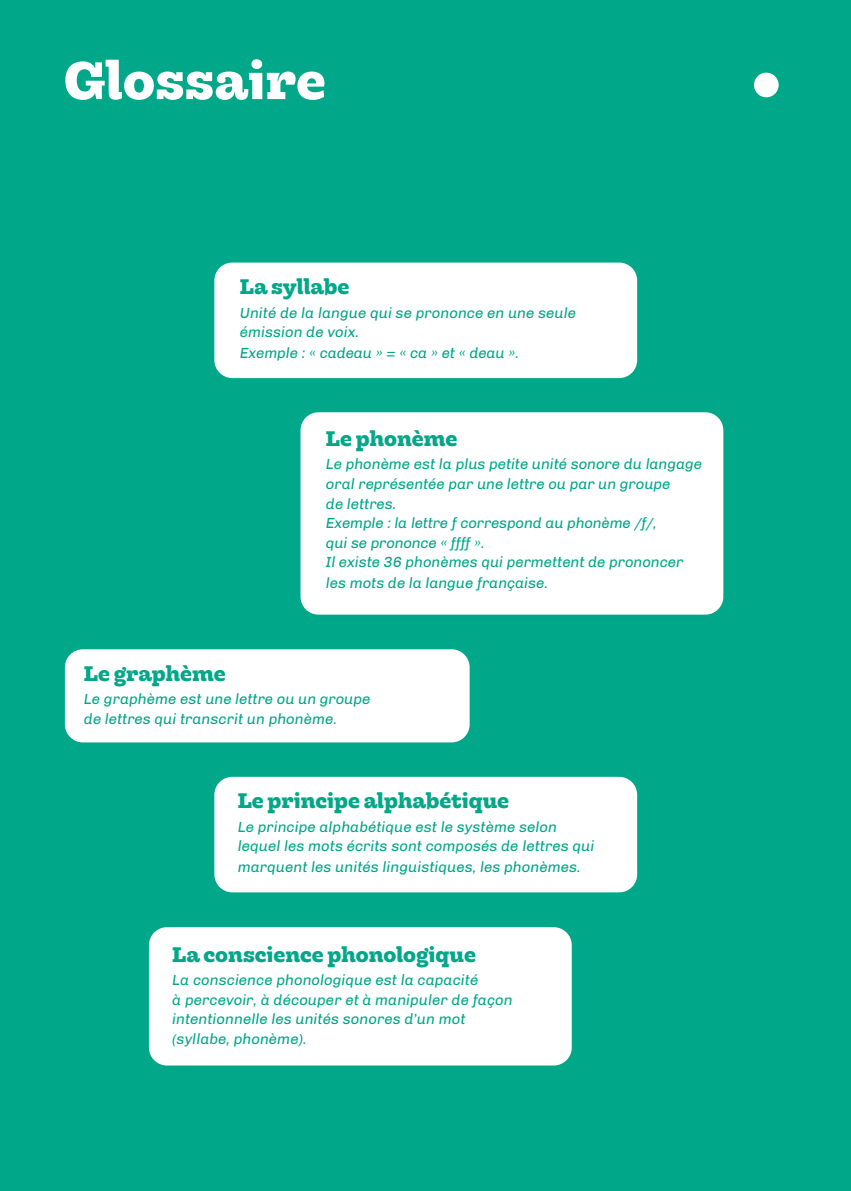
<style>
.page{position:relative;width:851px;height:1191px;background:#fff}
.page>*{position:absolute;margin:0;border:0;box-sizing:border-box;transform-origin:0 0}
.t1{font:800 52.5px "Hernandez Niu";color:#fff}
.IDEESRECUES_titre{font:800 21px "Hernandez Niu";color:#00a788}
.IDEESRECUES_titre-2{font:italic 15px/19.5px "Chivo";color:#00a788}
.idées_reçues_txt{font:italic 15px/19.5px "Chivo";letter-spacing:-.015em;color:#00a788}
</style>
<div class="page">
<div style="left:0;top:0;width:850px;height:1191px;background:#00a788"></div>
<div style="left:753px;top:73px;width:25px;height:24px;background:#fff;border-radius:50%"></div>
<div style="left:214px;top:262px;width:423px;height:116px;background:#fff"></div>
<div style="left:214px;top:777px;width:423px;height:115px;background:#fff"></div>
<div style="left:65px;top:649px;width:404px;height:93px;background:#fff"></div>
<div style="left:149px;top:927px;width:422px;height:138px;background:#fff"></div>
<div style="left:300px;top:412px;width:423px;height:202px;background:#fff"></div>
<p class="t1" style="left:64px;top:48px;width:263px">Glossaire</p>
<p class="IDEESRECUES_titre" style="left:240px;top:273px;width:111px">La syllabe</p>
<p class="IDEESRECUES_titre-2" style="left:240px;top:303px;width:338px">Unité de la langue qui se prononce en une seule émission de voix.</p>
<p class="idées_reçues_txt" style="left:240px;top:343px;width:280px">Exemple : « cadeau » = « ca » et « deau ».</p>
<p class="IDEESRECUES_titre" style="left:326px;top:425px;width:133px">Le phonème</p>
<p class="IDEESRECUES_titre-2" style="left:326px;top:455px;width:377px">Le phonème est la plus petite unité sonore du langage oral représentée par une lettre ou par un groupe<br>de lettres.</p>
<p class="idées_reçues_txt" style="left:326px;top:513px;width:332px">Exemple : la lettre f correspond au phonème /f/, qui se prononce « ffff ».</p>
<p class="IDEESRECUES_titre-2" style="left:326px;top:551px;width:359px;line-height:21px">Il existe 36 phonèmes qui permettent de prononcer les mots de la langue française.</p>
<p class="IDEESRECUES_titre" style="left:84px;top:660px;width:143px">Le graphème</p>
<p class="IDEESRECUES_titre-2" style="left:84px;top:689px;width:288px">Le graphème est une lettre ou un groupe de lettres qui transcrit un phonème.</p>
<p class="IDEESRECUES_titre" style="left:238px;top:787px;width:273px">Le principe alphabétique</p>
<p class="IDEESRECUES_titre-2" style="left:238px;top:817px;width:358px">Le principe alphabétique est le système selon lequel les mots écrits sont composés de lettres qui</p>
<p class="IDEESRECUES_titre-2" style="left:238px;top:857px;width:344px">marquent les unités linguistiques, les phonèmes.</p>
<p class="IDEESRECUES_titre" style="left:172px;top:941px;width:305px">La conscience phonologique</p>
<p class="IDEESRECUES_titre-2" style="left:172px;top:970px;width:342px">La conscience phonologique est la capacité<br>à percevoir, à découper et à manipuler de façon intentionnelle les unités sonores d’un mot (syllabe, phonème).</p>
</div>
